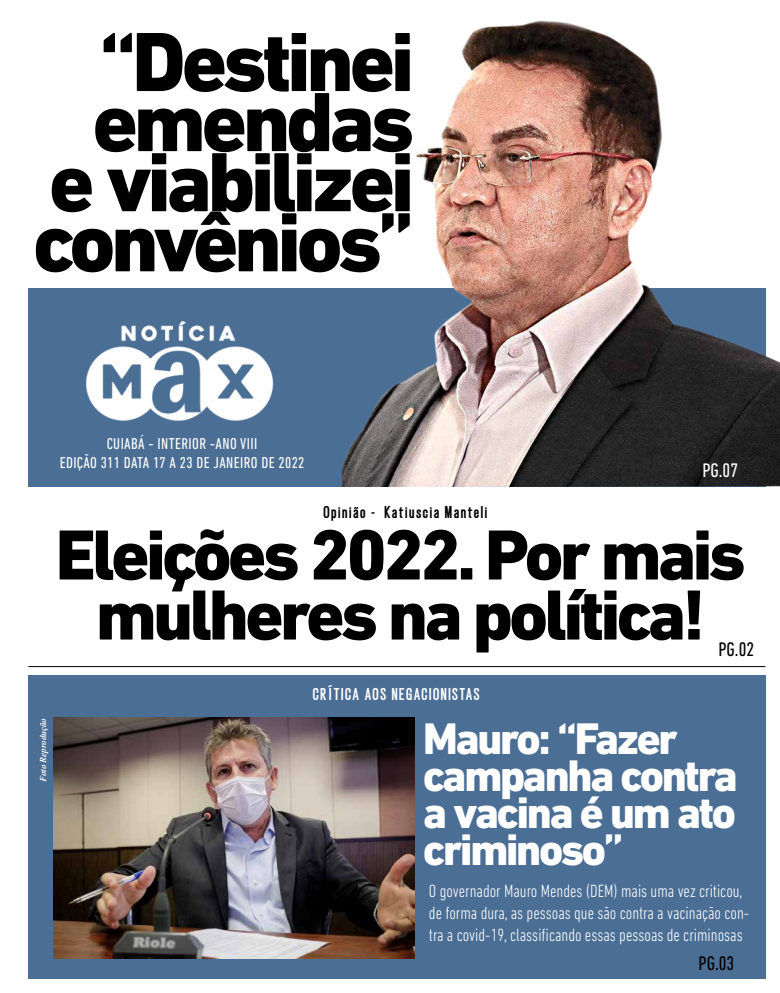
<style>
.page{position:relative;width:780px;height:993px;background:#fff}
.page>*{position:absolute;margin:0;border:0;box-sizing:border-box;transform-origin:0 0}
.t1{font:800 85.3px/60px "DIN Next LT Pro";letter-spacing:-.05em;color:#000;text-align:right}
.t2{font:800 72px/60px "DIN Next LT Pro";letter-spacing:-.05em;color:#000;text-align:center}
.t3{font:800 45px/37px "DIN Next LT Pro";letter-spacing:-.05em;color:#fff}
.t4{font:condensed 20px "DIN Next LT Pro";color:#000}
.t5{font:condensed 20px "DIN Next LT Pro";color:#fff}
.t6{font:300 condensed 18px/21.6px "DIN Next LT Pro";color:#fff}
.t7{font:condensed 16px/19.2px "DIN Next LT Pro";letter-spacing:.025em;color:#fff;text-align:center}
.t8{font:800 16px "Gatty";letter-spacing:.1em;color:#000}
.t9{font:800 16px "Gatty";letter-spacing:.1em;color:#fff}
.t10{font:italic 700 8.9px "Times New Roman";color:#fff}
</style>
<div class="page">
<div style="left:28px;top:288px;width:737px;height:198px;background:#4b6e95"></div>
<div style="left:28px;top:675px;width:737px;height:303px;background:#4b6e95"></div>
<img style="left:86px;top:320px;width:188px;height:101px">
<hr style="left:28px;top:665px;width:737px;height:1px;background:#000">
<img style="left:342px;top:20px;width:438px;height:466px">
<img style="left:54px;top:717px;width:360px;height:240px">
<h1 class="t1" style="left:33px;top:32px;width:382px">“Destinei emendas e viabilizei convênios’’</h1>
<p class="t7" style="left:60px;top:433px;width:246px">CUIABÁ - INTERIOR -ANO VIII<br>EDIÇÃO 311 DATA 17 A 23 DE JANEIRO DE 2022</p>
<p class="t8" style="left:323px;top:502px;width:165px">Opinião - Katiuscia Manteli</p>
<p class="t5" style="left:702px;top:459px;width:37px">PG.07</p>
<h2 class="t2" style="left:56px;top:524px;width:691px">Eleições 2022. Por mais mulheres na política!</h2>
<p class="t4" style="left:718px;top:637px;width:37px">PG.02</p>
<p class="t10" style="left:37px;top:782px;width:66px;rotate:-90deg">Foto Reprodução</p>
<p class="t9" style="left:313px;top:684px;width:168px">CRÍTICA AOS NEGACIONISTAS</p>
<h3 class="t3" style="left:423px;top:720px;width:316px">Mauro: “Fazer campanha contra a vacina é um ato criminoso”</h3>
<p class="t6" style="left:429px;top:879px;width:322px">O governador Mauro Mendes (DEM) mais uma vez criticou, de forma dura, as pessoas que são contra a vacinação con&shy;tra a covid-19, classificando essas pessoas de criminosas</p>
<p class="t4" style="left:698px;top:951px;width:37px">PG.03</p>
</div>
